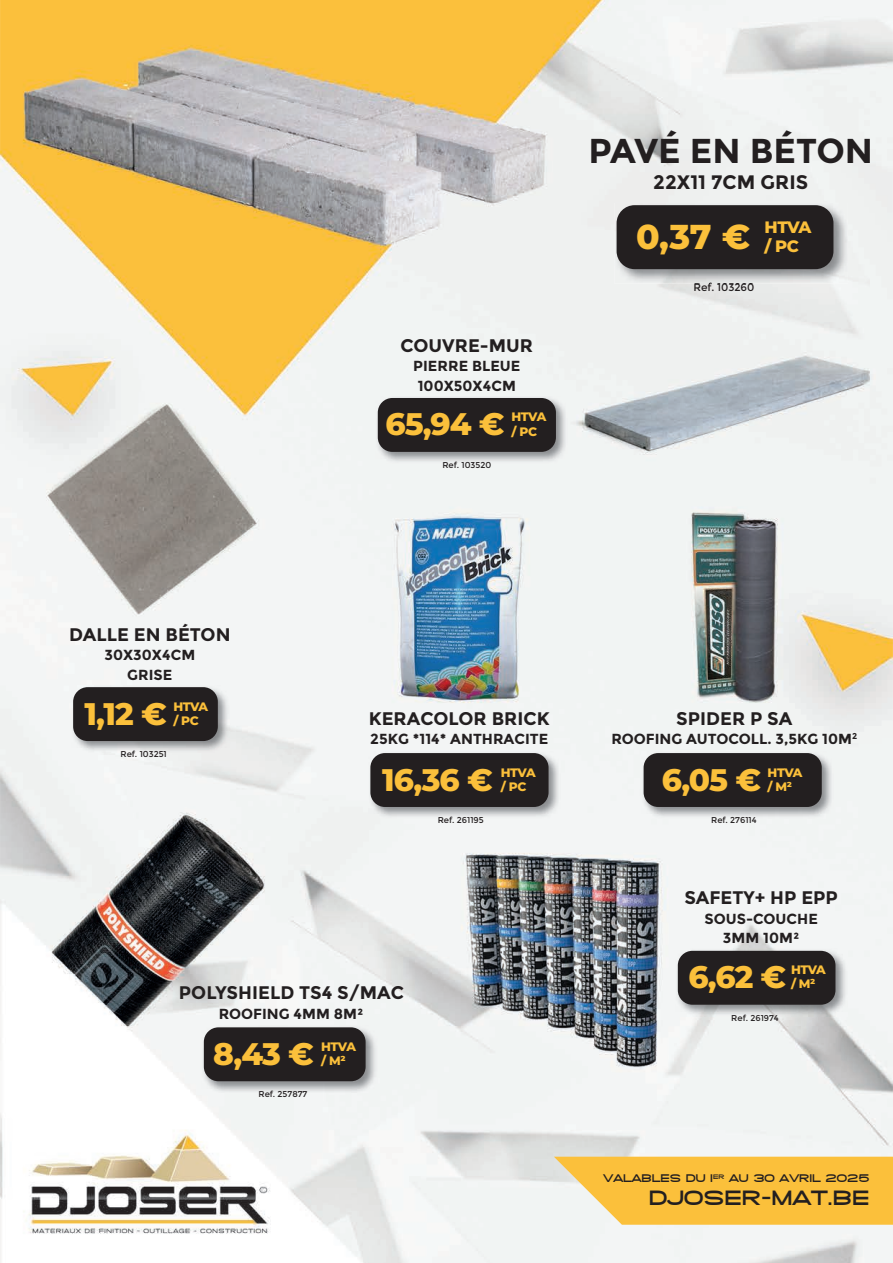
<style>
.page{position:relative;width:893px;height:1263px;background:#fff}
.page>*{position:absolute;margin:0;border:0;box-sizing:border-box;transform-origin:0 0}
.t1{font:700 34.5px "Montserrat";color:#231f20}
.t2{font:800 34.5px "Montserrat";color:#fbc03b}
.t3{font:800 31.2px "Montserrat";letter-spacing:-.03em;color:#fbc03b}
.t4{font:800 21px "SF Grandezza";color:#231f20}
.t5{font:700 19.5px "Montserrat";color:#231f20}
.t6{font:700 18.15px "Montserrat";color:#231f20}
.t7{font:800 16.5px/19.5px "Montserrat";letter-spacing:-.04em;color:#fbc03b}
.t8{font:700 14.55px/19.5px "Montserrat";color:#231f20;text-align:center}
.t9{font:800 12.3px/14.2px "Montserrat";letter-spacing:-.04em;color:#fbc03b}
.t10{font:800 11.25px "SF Grandezza";color:#231f20}
.t11{font:10.5px "Montserrat";color:#231f20}
.t12{font:8.55px "Montserrat";color:#231f20}
</style>
<div class="page">
<img style="left:0;top:0;width:893px;height:1263px">
<img style="left:614px;top:203px;width:234px;height:80px">
<img style="left:694px;top:283px;width:60px;height:1px">
<div style="left:617px;top:205px;width:216px;height:64px;background:#231f20;border-radius:18px"></div>
<img style="left:376px;top:396px;width:192px;height:67px">
<div style="left:378px;top:398px;width:178px;height:54px;background:#231f20;border-radius:15px"></div>
<img style="left:71px;top:685px;width:159px;height:68px">
<div style="left:73px;top:687px;width:145px;height:54px;background:#231f20;border-radius:15px"></div>
<img style="left:368px;top:751px;width:192px;height:67px">
<div style="left:370px;top:753px;width:179px;height:54px;background:#231f20;border-radius:15px"></div>
<img style="left:642px;top:751px;width:191px;height:67px">
<div style="left:644px;top:753px;width:178px;height:54px;background:#231f20;border-radius:15px"></div>
<img style="left:202px;top:1025px;width:175px;height:68px">
<div style="left:204px;top:1027px;width:162px;height:54px;background:#231f20;border-radius:15px"></div>
<img style="left:676px;top:949px;width:171px;height:67px">
<div style="left:678px;top:951px;width:157px;height:54px;background:#231f20;border-radius:15px"></div>
<svg style="left:554px;top:1157px;width:339px;height:68px;background:#f9c54e"></svg>
<p class="t6" style="left:400px;top:334px;width:134px">COUVRE-MUR</p>
<p class="t8" style="left:413px;top:356px;width:109px">PIERRE BLEUE<br>100X50X4CM</p>
<h2 class="t3" style="left:385px;top:401px;width:121px">65,94 €</h2>
<p class="t9" style="left:511px;top:409px;width:36px">HTVA / PC</p>
<p class="t12" style="left:442px;top:460px;width:50px">Ref. 103520</p>
<h1 class="t1" style="left:588px;top:130px;width:286px">PAVÉ EN BÉTON</h1>
<h3 class="t5" style="left:653px;top:170px;width:156px">22X11 7CM GRIS</h3>
<h1 class="t2" style="left:636px;top:212px;width:116px">0,37 €</h1>
<p class="t7" style="left:764px;top:216px;width:48px">HTVA / PC</p>
<p class="t11" style="left:693px;top:281px;width:62px">Ref. 103260</p>
<p class="t6" style="left:69px;top:624px;width:163px">DALLE EN BÉTON</p>
<p class="t8" style="left:105px;top:645px;width:92px">30X30X4CM<br>GRISE</p>
<h2 class="t3" style="left:85px;top:691px;width:84px">1,12 €</h2>
<p class="t9" style="left:173px;top:698px;width:36px">HTVA / PC</p>
<p class="t6" style="left:369px;top:708px;width:182px">KERACOLOR BRICK</p>
<p class="t8" style="left:370px;top:729px;width:180px">25KG *114* ANTHRACITE</p>
<p class="t12" style="left:121px;top:749px;width:48px">Ref. 103251</p>
<h2 class="t3" style="left:382px;top:756px;width:112px">16,36 €</h2>
<p class="t9" style="left:501px;top:764px;width:36px">HTVA / PC</p>
<p class="t12" style="left:438px;top:815px;width:48px">Ref. 261195</p>
<p class="t6" style="left:179px;top:982px;width:227px">POLYSHIELD TS4 S/MAC</p>
<p class="t8" style="left:219px;top:1004px;width:146px">ROOFING 4MM 8M²</p>
<h2 class="t3" style="left:213px;top:1031px;width:102px">8,43 €</h2>
<p class="t9" style="left:321px;top:1038px;width:36px">HTVA / M²</p>
<p class="t12" style="left:258px;top:1089px;width:50px">Ref. 257877</p>
<p class="t6" style="left:676px;top:708px;width:118px">SPIDER P SA</p>
<p class="t8" style="left:611px;top:729px;width:247px">ROOFING AUTOCOLL. 3,5KG 10M<sup>2</sup></p>
<h2 class="t3" style="left:662px;top:756px;width:101px">6,05 €</h2>
<p class="t9" style="left:768px;top:764px;width:36px">HTVA / M²</p>
<p class="t12" style="left:711px;top:815px;width:47px">Ref. 276114</p>
<p class="t6" style="left:684px;top:887px;width:155px">SAFETY+ HP EPP</p>
<p class="t8" style="left:704px;top:909px;width:115px">SOUS-COUCHE<br>3MM 10M²</p>
<h2 class="t3" style="left:688px;top:954px;width:100px">6,62 €</h2>
<p class="t9" style="left:791px;top:962px;width:36px">HTVA / M²</p>
<p class="t12" style="left:731px;top:1013px;width:49px">Ref. 261974</p>
<p class="t10" style="left:604px;top:1171px;width:268px">VALABLES DU 1<sup>ER</sup> AU 30 AVRIL 2025</p>
<h3 class="t4" style="left:649px;top:1184px;width:222px">DJOSER-MAT.BE</h3>
</div>
